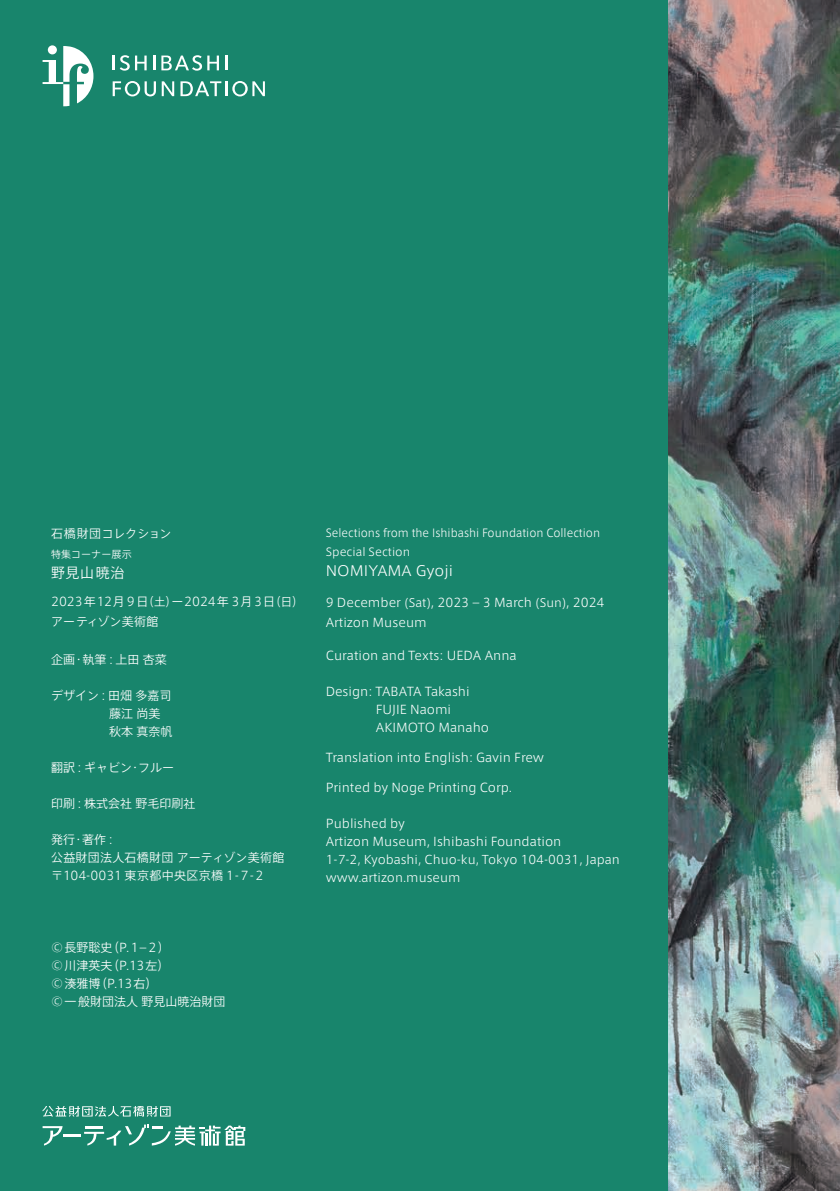
<style>
.page{position:relative;width:840px;height:1191px;background:#fff}
.page>*{position:absolute;margin:0;border:0;box-sizing:border-box;transform-origin:0 0}
.t1{font:14px "Axis Pro N 1000 wd 34 wt";color:#fff}
.t2{font:12px/18px "Axis Pro N 1000 wd 34 wt";color:#fff}
.t3{font:12px/18px "Axis Pro N 1000 wd 34 wt";letter-spacing:.02em;color:#fff}
.t4{font:11.8px/18px "Axis Pro N 1000 wd 34 wt";color:#fff}
.t5{font:11px/19px "Axis Pro N 1000 wd 34 wt";color:#fff;scale:.95 1}
.t6{font:10px "Axis Pro N 1000 wd 34 wt";color:#fff}
.s1{font-size:11.4px}
</style>
<div class="page">
<div style="left:0;top:0;width:839px;height:1191px;background:#18856c"></div>
<svg style="left:43px;top:1124px;width:202px;height:21px"></svg>
<svg style="left:43px;top:1106px;width:127px;height:10px"></svg>
<svg style="left:180px;top:81px;width:85px;height:15px"></svg>
<svg style="left:162px;top:81px;width:12px;height:15px"></svg>
<svg style="left:113px;top:81px;width:43px;height:15px"></svg>
<svg style="left:225px;top:56px;width:2px;height:14px"></svg>
<svg style="left:113px;top:55px;width:33px;height:16px"></svg>
<svg style="left:153px;top:56px;width:2px;height:14px"></svg>
<svg style="left:161px;top:55px;width:58px;height:16px"></svg>
<svg style="left:43px;top:46px;width:50px;height:60px"></svg>
<img style="left:668px;top:0;width:171px;height:1191px">
<p class="t2" style="left:51px;top:524px;width:122px">石橋財団コレクション</p>
<p class="t6" style="left:51px;top:549px;width:82px">特集コーナー展示</p>
<p class="t1" style="left:51px;top:565px;width:75px">野見山暁治</p>
<p class="t3" style="left:51px;top:592px;width:254px;line-height:20px">2023年12月 9日<span class="s1">（土）</span>ー2024年 3月3日<span class="s1">（日）</span>アーティゾン美術館</p>
<p class="t2" style="left:51px;top:651px;width:117px">企画・執筆：上田 杏菜</p>
<p class="t2" style="left:109px;top:687px;width:65px;text-indent:-58px">デザイン：田畑 多嘉司藤江 尚美秋本 真奈帆</p>
<p class="t2" style="left:51px;top:759px;width:124px">翻訳：ギャビン・フルー</p>
<p class="t2" style="left:51px;top:795px;width:146px">印刷：株式会社 野毛印刷社</p>
<p class="t3" style="left:51px;top:831px;width:235px">発行・著作：<br>公益財団法人石橋財団 アーティゾン美術館〒104-0031 東京都中央区京橋 1-7-2</p>
<p class="t2" style="left:51px;top:939px;width:176px">©長野聡史（P.1–2）<br>©川津英夫（P.13左）<br>©湊雅博（P.13右）<br>©一般財団法人 野見山暁治財団</p>
<p class="t5" style="left:325px;top:523px;width:290px">Selections from the Ishibashi Foundation Collection<br>Special Section</p>
<p class="t1" style="left:325px;top:563px;width:129px">NOMIYAMA Gyoji</p>
<p class="t2" style="left:325px;top:592px;width:280px;line-height:20px">9 December <span class="s1">(Sat)</span>, 2023 – 3 March <span class="s1">(Sun)</span>, 2024<br>Artizon Museum</p>
<p class="t2" style="left:325px;top:646px;width:192px">Curation and Texts: UEDA Anna</p>
<p class="t2" style="left:375px;top:682px;width:115px;text-indent:-50px">Design: TABATA Takashi<br>FUJIE Naomi<br>AKIMOTO Manaho</p>
<p class="t2" style="left:325px;top:748px;width:220px">Translation into English: Gavin Frew</p>
<p class="t2" style="left:325px;top:778px;width:187px">Printed by Noge Printing Corp.</p>
<p class="t2" style="left:325px;top:814px;width:237px">Published by<br>Artizon Museum, Ishibashi Foundation</p>
<p class="t4" style="left:325px;top:850px;width:295px">1-7-2, Kyobashi, Chuo-ku, Tokyo 104-0031, Japan www.artizon.museum</p>
</div>
